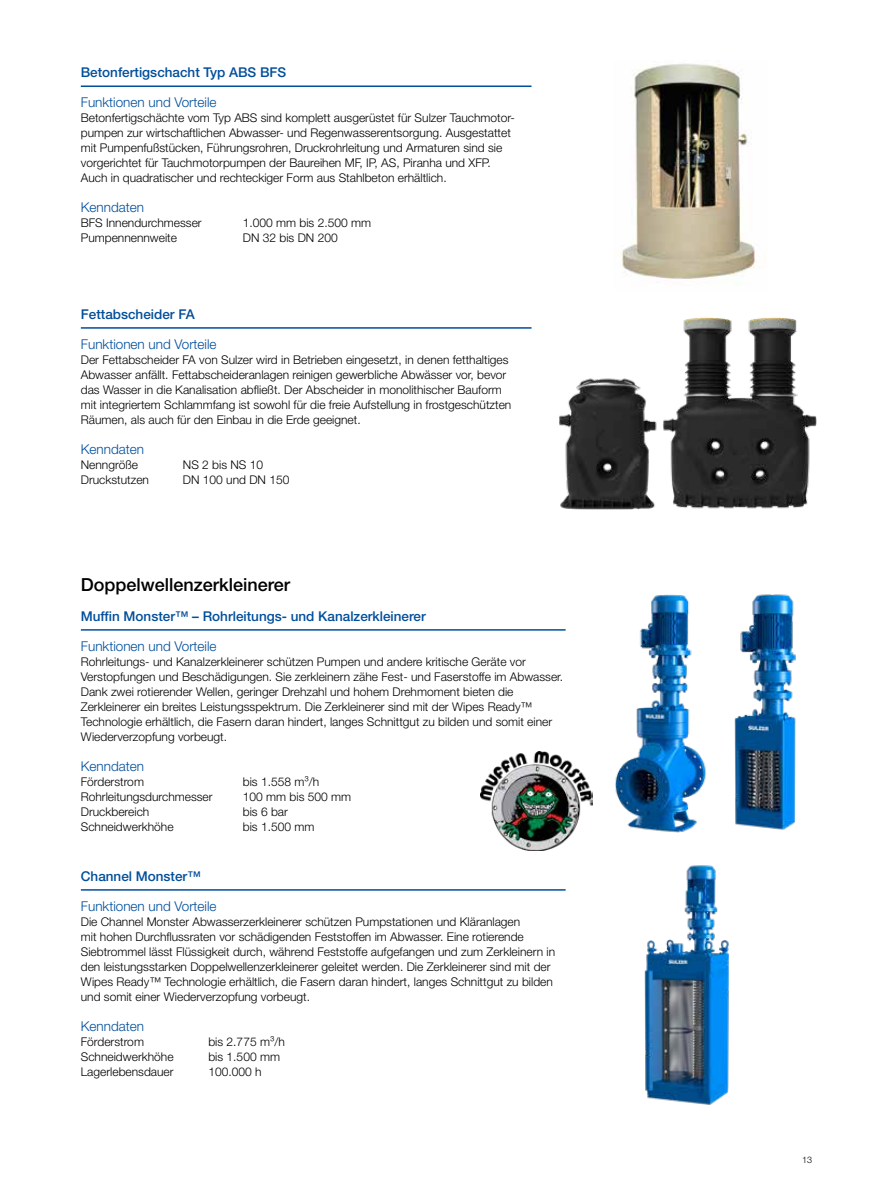
<style>
.page{position:relative;width:893px;height:1191px;background:#fff}
.page>*{position:absolute;margin:0;border:0;box-sizing:border-box;transform-origin:0 0}
.t1{font:500 18px "Helvetica Neue LT Pro";color:#000}
.t2{font:300 13.5px "Helvetica Neue LT Pro";color:#004e9b}
.t3{font:500 13.5px "Helvetica Neue LT Pro";color:#004e9b}
.t4{font:300 12px/15px "Helvetica Neue LT Pro";color:#000}
.t5{font:300 9px "Helvetica Neue LT Pro";color:#000}
</style>
<div class="page">
<hr style="left:81px;top:85px;width:450px;height:2px;background:#004e9b">
<hr style="left:81px;top:327px;width:450px;height:2px;background:#004e9b">
<hr style="left:81px;top:629px;width:485px;height:1px;background:#004e9b">
<hr style="left:81px;top:889px;width:485px;height:1px;background:#004e9b">
<img style="left:615px;top:594px;width:91px;height:239px">
<img style="left:644px;top:865px;width:86px;height:240px">
<img style="left:480px;top:751px;width:113px;height:99px">
<img style="left:734px;top:594px;width:62px;height:236px">
<img style="left:614px;top:63px;width:146px;height:222px">
<img style="left:663px;top:317px;width:154px;height:192px">
<img style="left:559px;top:378px;width:98px;height:132px">
<p class="t3" style="left:81px;top:64px;width:207px">Betonfertigschacht Typ ABS BFS</p>
<p class="t2" style="left:81px;top:94px;width:137px">Funktionen und Vorteile</p>
<p class="t4" style="left:81px;top:110px;width:436px">Betonfertigschächte vom Typ ABS sind komplett ausgerüstet für Sulzer Tauchmotor&shy;pumpen zur wirtschaftlichen Abwasser- und Regenwasserentsorgung. Ausgestattet mit Pumpenfußstücken, Führungsrohren, Druckrohrleitung und Armaturen sind sie vorgerichtet für Tauchmotorpumpen der Baureihen MF, IP, AS, Piranha und XFP.<br>Auch in quadratischer und rechteckiger Form aus Stahlbeton erhältlich.</p>
<p class="t2" style="left:81px;top:199px;width:65px">Kenndaten</p>
<p class="t4" style="left:81px;top:215px;width:122px">BFS Innendurchmesser</p>
<p class="t4" style="left:243px;top:215px;width:130px">1.000 mm bis 2.500 mm</p>
<p class="t4" style="left:81px;top:230px;width:98px">Pumpennennweite</p>
<p class="t4" style="left:243px;top:230px;width:96px">DN 32 bis DN 200</p>
<p class="t3" style="left:81px;top:306px;width:115px">Fettabscheider FA</p>
<p class="t2" style="left:81px;top:335px;width:137px">Funktionen und Vorteile</p>
<p class="t4" style="left:81px;top:352px;width:432px">Der Fettabscheider FA von Sulzer wird in Betrieben eingesetzt, in denen fetthaltiges Abwasser anfällt. Fettabscheideranlagen reinigen gewerbliche Abwässer vor, bevor das Wasser in die Kanalisation abfließt. Der Abscheider in monolithischer Bauform mit integriertem Schlammfang ist sowohl für die freie Aufstellung in frostgeschützten Räumen, als auch für den Einbau in die Erde geeignet.</p>
<p class="t2" style="left:81px;top:441px;width:65px">Kenndaten</p>
<p class="t4" style="left:81px;top:457px;width:59px">Nenngröße</p>
<p class="t4" style="left:183px;top:457px;width:82px">NS 2 bis NS 10</p>
<p class="t4" style="left:81px;top:472px;width:70px">Druckstutzen</p>
<p class="t4" style="left:183px;top:472px;width:108px">DN 100 und DN 150</p>
<h1 class="t1" style="left:81px;top:573px;width:211px">Doppelwellenzerkleinerer</h1>
<p class="t3" style="left:81px;top:607px;width:346px">Muffin Monster™ – Rohrleitungs- und Kanalzerkleinerer</p>
<p class="t2" style="left:81px;top:637px;width:137px">Funktionen und Vorteile</p>
<p class="t4" style="left:81px;top:653px;width:484px">Rohrleitungs- und Kanalzerkleinerer schützen Pumpen und andere kritische Geräte vor Verstopfungen und Beschädigungen. Sie zerkleinern zähe Fest- und Faserstoffe im Abwasser.<br>Dank zwei rotierender Wellen, geringer Drehzahl und hohem Drehmoment bieten die Zerkleinerer ein breites Leistungsspektrum. Die Zerkleinerer sind mit der Wipes Ready™ Technologie erhältlich, die Fasern daran hindert, langes Schnittgut zu bilden und somit einer Wiederverzopfung vorbeugt.</p>
<p class="t2" style="left:81px;top:757px;width:65px">Kenndaten</p>
<p class="t4" style="left:81px;top:773px;width:65px">Förderstrom</p>
<p class="t4" style="left:243px;top:773px;width:78px">bis 1.558 m³/h</p>
<p class="t4" style="left:81px;top:788px;width:133px">Rohrleitungsdurchmesser</p>
<p class="t4" style="left:243px;top:788px;width:110px">100 mm bis 500 mm</p>
<p class="t4" style="left:81px;top:803px;width:70px">Druckbereich</p>
<p class="t4" style="left:243px;top:803px;width:47px">bis 6 bar</p>
<p class="t4" style="left:81px;top:818px;width:94px">Schneidwerkhöhe</p>
<p class="t4" style="left:243px;top:818px;width:73px">bis 1.500 mm</p>
<p class="t3" style="left:81px;top:867px;width:121px">Channel Monster™</p>
<p class="t2" style="left:81px;top:897px;width:137px">Funktionen und Vorteile</p>
<p class="t4" style="left:81px;top:913px;width:476px">Die Channel Monster Abwasserzerkleinerer schützen Pumpstationen und Kläranlagen<br>mit hohen Durchflussraten vor schädigenden Feststoffen im Abwasser. Eine rotierende Siebtrommel lässt Flüssigkeit durch, während Feststoffe aufgefangen und zum Zerkleinern in den leistungsstarken Doppelwellenzerkleinerer geleitet werden. Die Zerkleinerer sind mit der Wipes Ready™ Technologie erhältlich, die Fasern daran hindert, langes Schnittgut zu bilden und somit einer Wiederverzopfung vorbeugt.</p>
<p class="t2" style="left:81px;top:1017px;width:65px">Kenndaten</p>
<p class="t4" style="left:81px;top:1033px;width:65px">Förderstrom</p>
<p class="t4" style="left:208px;top:1033px;width:78px">bis 2.775 m³/h</p>
<p class="t4" style="left:81px;top:1048px;width:94px">Schneidwerkhöhe</p>
<p class="t4" style="left:208px;top:1048px;width:73px">bis 1.500 mm</p>
<p class="t4" style="left:81px;top:1063px;width:94px">Lagerlebensdauer</p>
<p class="t4" style="left:208px;top:1063px;width:55px">100.000 h</p>
<p class="t5" style="left:802px;top:1154px;width:12px">13</p>
</div>
